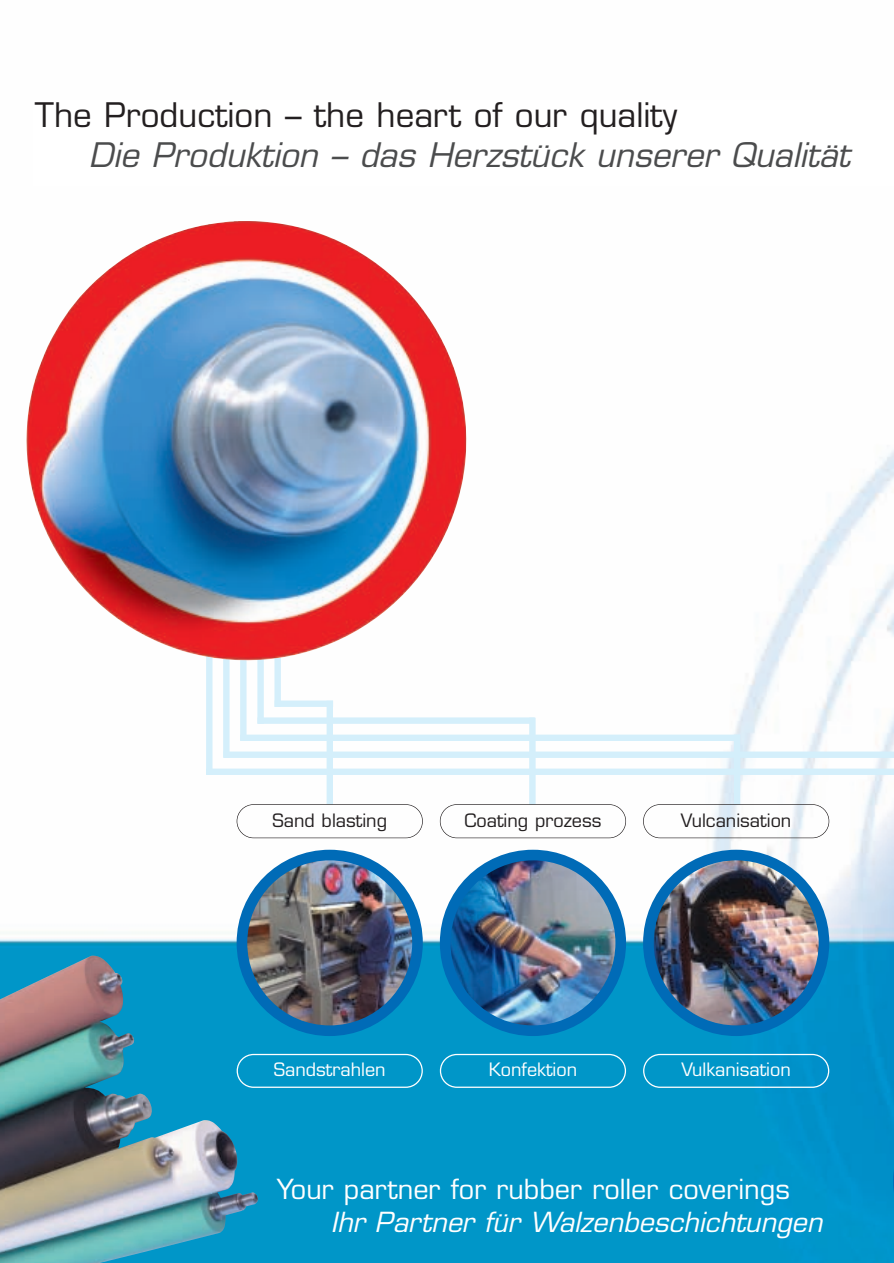
<style>
.page{position:relative;width:894px;height:1263px;background:#fff}
.page>*{position:absolute;margin:0;border:0;box-sizing:border-box;transform-origin:0 0}
.t1{font:italic 33px "Eurostile";color:#4b4c4d}
.t2{font:33px "Eurostile";color:#231f20}
.t3{font:27px "Eurostile";color:#fff}
.t4{font:italic 27px "Eurostile";color:#fff}
.t5{font:18px "Eurostile";color:#231f20}
.t6{font:18px "Eurostile";color:#fff}
</style>
<div class="page">
<img style="left:0;top:450px;width:893px;height:813px">
<img style="left:236px;top:850px;width:186px;height:186px">
<img style="left:439px;top:850px;width:186px;height:186px">
<img style="left:642px;top:850px;width:186px;height:186px">
<img style="left:0;top:955px;width:258px;height:308px">
<svg style="left:892px;top:1088px;width:1px;height:175px"></svg>
<svg style="left:236px;top:1054px;width:186px;height:34px;background:#139ecc"></svg>
<svg style="left:439px;top:1054px;width:186px;height:34px;background:#139ecc"></svg>
<svg style="left:642px;top:1054px;width:186px;height:34px;background:#139ccd"></svg>
<div style="left:326px;top:701px;width:7px;height:103px;background:#d4effb"></div>
<div style="left:529px;top:718px;width:6px;height:86px;background:#d4effb"></div>
<div style="left:733px;top:735px;width:7px;height:70px;background:#d4effb"></div>
<div style="left:206px;top:768px;width:687px;height:7px;background:#d4effb"></div>
<div style="left:223px;top:751px;width:670px;height:7px;background:#d4effb"></div>
<div style="left:240px;top:735px;width:499px;height:6px;background:#d4effb"></div>
<div style="left:257px;top:717px;width:277px;height:7px;background:#d4effb"></div>
<div style="left:257px;top:559px;width:7px;height:165px;background:#d4effb"></div>
<div style="left:240px;top:583px;width:6px;height:158px;background:#d4effb"></div>
<div style="left:223px;top:598px;width:6px;height:160px;background:#d4effb"></div>
<div style="left:206px;top:627px;width:6px;height:148px;background:#d4effb"></div>
<div style="left:439px;top:804px;width:186px;height:34px;border:1px solid #231f20;border-radius:17px"></div>
<div style="left:236px;top:804px;width:186px;height:34px;border:1px solid #231f20;border-radius:17px"></div>
<div style="left:642px;top:804px;width:186px;height:34px;border:1px solid #231f20;border-radius:17px"></div>
<div style="left:274px;top:600px;width:7px;height:107px;background:#d4effb"></div>
<img style="left:22px;top:221px;width:459px;height:467px">
<div style="left:274px;top:700px;width:59px;height:7px;background:#d4effb"></div>
<p class="t2" style="left:35px;top:102px;width:643px">The Production – the heart of our quality</p>
<p class="t1" style="left:89px;top:142px;width:768px">Die Produktion – das Herzstück unserer Qualität</p>
<p class="t5" style="left:272px;top:813px;width:116px">Sand blasting</p>
<p class="t5" style="left:464px;top:813px;width:138px">Coating prozess</p>
<p class="t5" style="left:680px;top:813px;width:112px">Vulcanisation</p>
<p class="t6" style="left:274px;top:1063px;width:113px">Sandstrahlen</p>
<p class="t6" style="left:488px;top:1063px;width:90px">Konfektion</p>
<p class="t6" style="left:681px;top:1063px;width:111px">Vulkanisation</p>
<p class="t3" style="left:277px;top:1179px;width:514px">Your partner for rubber roller coverings</p>
<p class="t4" style="left:331px;top:1211px;width:498px">Ihr Partner für Walzenbeschichtungen</p>
</div>
